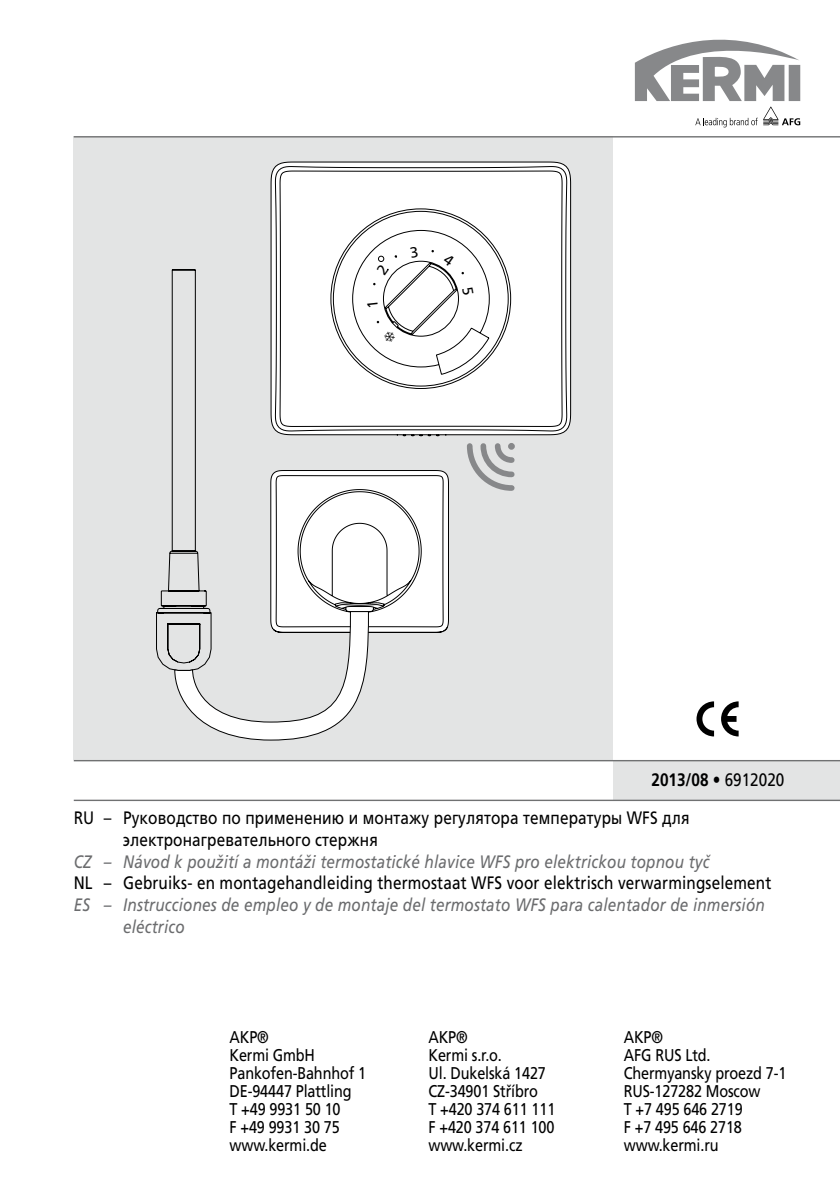
<style>
.page{position:relative;width:840px;height:1191px;background:#fff}
.page>*{position:absolute;margin:0;border:0;box-sizing:border-box;transform-origin:0 0}
.t1{font:18px "Frutiger LT Com";letter-spacing:.01em;color:#000;scale:.85 1}
.t2{font:18px/21.6px "Frutiger LTCYR";letter-spacing:.01em;color:#000;scale:.85 1}
.t3{font:italic 18px/21.6px "Frutiger LT";letter-spacing:.01em;color:#6b6c6e;scale:.85 1}
.t4{font:italic 18px "Frutiger CE";letter-spacing:.01em;color:#6b6c6e;scale:.85 1}
.t5{font:17px/18px "Frutiger LT Com";letter-spacing:-.01em;color:#000;scale:.85 1}
.s1{font-weight:700}
</style>
<div class="page">
<div style="left:612px;top:760px;width:227px;height:40px;background:#e3e4e4"></div>
<div style="left:74px;top:136px;width:538px;height:624px;background:#e3e4e4"></div>
<hr style="left:74px;top:136px;width:765px;height:1px;background:#707172">
<hr style="left:74px;top:760px;width:765px;height:1px;background:#707172">
<hr style="left:74px;top:799px;width:765px;height:2px;background:#707172">
<svg style="left:270px;top:161px;width:300px;height:275px;background:#efefef"></svg>
<svg style="left:467px;top:443px;width:48px;height:48px"></svg>
<svg style="left:696px;top:701px;width:17px;height:35px"></svg>
<svg style="left:721px;top:701px;width:17px;height:35px"></svg>
<svg style="left:695px;top:107px;width:104px;height:20px"></svg>
<svg style="left:634px;top:40px;width:164px;height:61px"></svg>
<div style="left:788px;top:65px;width:11px;height:36px;background:#87888a"></div>
<svg style="left:156px;top:246px;width:298px;height:494px"></svg>
<svg style="left:462px;top:287px;width:11px;height:8px"></svg>
<p class="t1" style="left:651px;top:769px;width:158px"><span class="s1">2013/08</span> • 6912020</p>
<p class="t2" style="left:123px;top:807px;width:667px;text-indent:-49px">RU – Руководство по применению и монтажу регулятора температуры WFS для электронагревательного стержня</p>
<p class="t4" style="left:74px;top:851px;width:749px">CZ – Návod k použití a montáži termostatické hlavice WFS pro elektrickou topnou tyč</p>
<p class="t1" style="left:74px;top:872px;width:821px">NL – Gebruiks- en montagehandleiding thermostaat WFS voor elektrisch verwarmingselement</p>
<p class="t3" style="left:123px;top:894px;width:756px;text-indent:-49px">ES – Instrucciones de empleo y de montaje del termostato WFS para calentador de inmersión eléctrico</p>
<p class="t5" style="left:229px;top:1028px;width:162px">AKP®<br>Kermi GmbH<br>Pankofen-Bahnhof 1<br>DE-94447 Plattling<br>T +49 9931 50 10<br>F +49 9931 30 75 www.kermi.de</p>
<p class="t5" style="left:428px;top:1028px;width:151px">AKP®<br>Kermi s.r.o.<br>Ul. Dukelská 1427<br>CZ-34901 Stříbro<br>T +420 374 611 111<br>F +420 374 611 100 www.kermi.cz</p>
<p class="t5" style="left:623px;top:1028px;width:193px">AKP®<br>AFG RUS Ltd.<br>Chermyansky proezd 7-1<br>RUS-127282 Moscow<br>T +7 495 646 2719<br>F +7 495 646 2718 www.kermi.ru</p>
</div>
